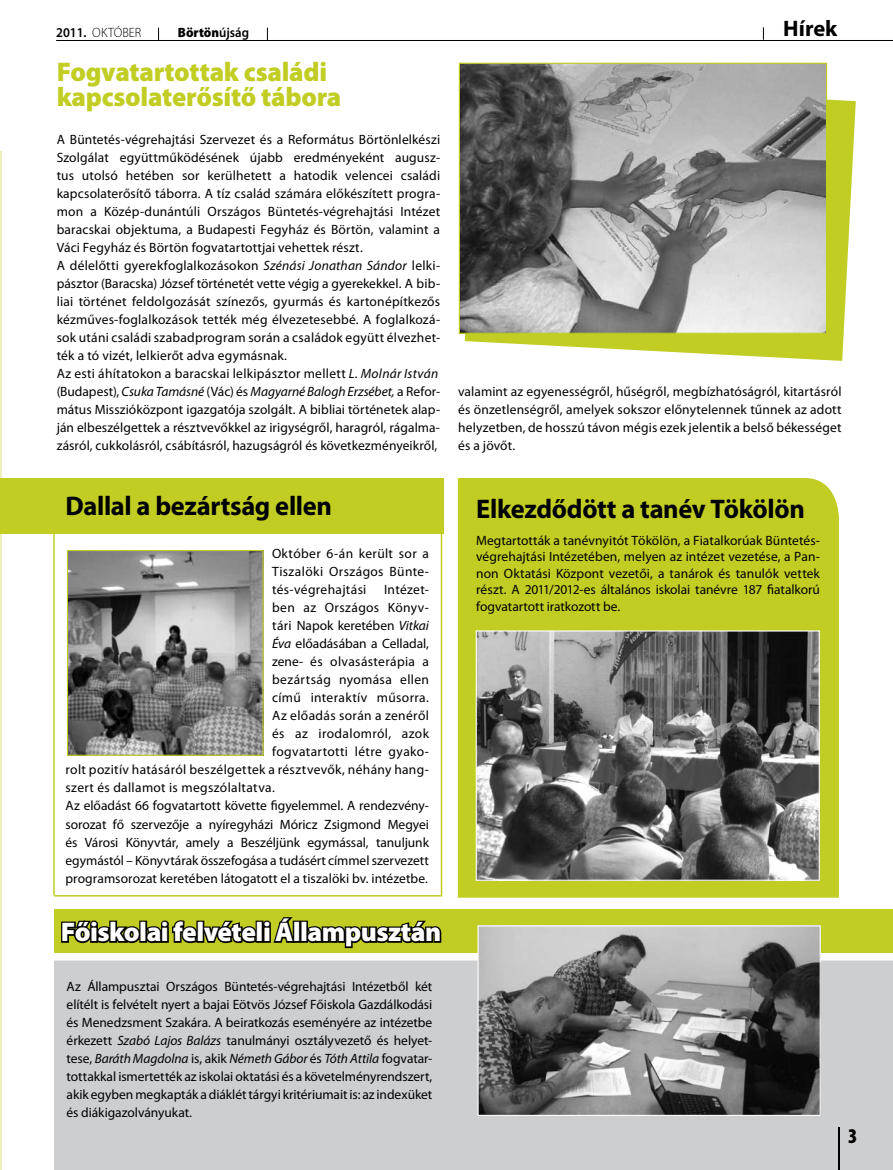
<style>
.page{position:relative;width:893px;height:1170px;background:#fff}
.page>*{position:absolute;margin:0;border:0;box-sizing:border-box;transform-origin:0 0}
.t1{font:700 27px "Myriad Pro";letter-spacing:-.015em;color:#000}
.t2{font:900 27px/25.5px "Myriad Pro";letter-spacing:-.01em;color:#c2cd23}
.t3{font:900 27px "Myriad Pro";letter-spacing:-.02em;color:#fff}
.t4{font:700 22.5px "Myriad Pro";color:#000}
.t5{font:900 condensed 21px "Myriad Pro";color:#000}
.t6{font:13.5px/18px "Myriad Pro";letter-spacing:.01em;color:#000;text-align:justify}
.t7{font:13.5px "Myriad Pro";letter-spacing:.03em;color:#000}
.t8{font:300 13.5px "Myriad Pro";letter-spacing:.005em;color:#000;scale:.95 1}
.t9{font:900 13.5px "Myriad Pro";color:#000;scale:.95 1}
.s1{font-weight:600}
.s2{font-style:italic}
</style>
<div class="page">
<hr style="left:0;top:152px;width:2px;height:1017px;background:#edf0bd">
<div style="left:54px;top:909px;width:839px;height:44px;background:#c2cd23"></div>
<svg style="left:763px;top:27px;width:1px;height:13px"></svg>
<svg style="left:158px;top:28px;width:1px;height:12px"></svg>
<svg style="left:267px;top:28px;width:1px;height:12px"></svg>
<hr style="left:56px;top:40px;width:837px;height:1px;background:#000">
<div style="left:54px;top:960px;width:839px;height:209px;background:#cdced0"></div>
<div style="left:458px;top:478px;width:381px;height:419px;background:#c2cd23"></div>
<svg style="left:465px;top:81px;width:391px;height:280px;fill:#c2cd23"></svg>
<img style="left:461px;top:65px;width:364px;height:267px">
<div style="left:459px;top:63px;width:368px;height:271px;border:1px solid #c2cd23"></div>
<svg style="left:61px;top:917px;width:236px;height:27px"></svg>
<div style="left:293px;top:920px;width:8px;height:22px;border:3px solid #000"></div>
<div style="left:300px;top:920px;width:8px;height:22px;border:3px solid #000"></div>
<svg style="left:305px;top:920px;width:138px;height:56px"></svg>
<hr style="left:838px;top:1127px;width:2px;height:42px;background:#000">
<img style="left:478px;top:632px;width:340px;height:246px">
<div style="left:476px;top:630px;width:344px;height:250px;border:1px solid #fff"></div>
<div style="left:0;top:478px;width:444px;height:55px;background:#c2cd23"></div>
<hr style="left:53px;top:524px;width:2px;height:371px;background:#c2cd23">
<hr style="left:441px;top:524px;width:1px;height:371px;background:#c2cd23">
<hr style="left:54px;top:895px;width:388px;height:1px;background:#c2cd23">
<img style="left:69px;top:552px;width:193px;height:201px">
<div style="left:67px;top:550px;width:197px;height:205px;border:1px solid #c2cd23"></div>
<img style="left:479px;top:927px;width:340px;height:186px">
<div style="left:477px;top:925px;width:344px;height:190px;border:1px solid #fff"></div>
<p class="t8" style="left:56px;top:24px;width:91px"><span class="s1">2011.</span> OKTÓBER</p>
<p class="t9" style="left:178px;top:23px;width:76px">Börtön<span class="s1">újság</span></p>
<h2 class="t4" style="left:783px;top:13px;width:56px">Hírek</h2>
<h1 class="t2" style="left:57px;top:58px;width:286px">Fogvatartottak családi kapcsolaterősítő tábora</h1>
<p class="t6" style="left:57px;top:130px;width:385px;text-align:left">A Büntetés-végrehajtási Szervezet és a Református Börtönlelkészi Szolgálat együttműködésének újabb eredményeként augusz&shy;tus utolsó hetében sor kerülhetett a hatodik velencei családi kapcsolaterősítő táborra. A tíz család számára előkészített progra&shy;mon a Közép-dunántúli Országos Büntetés-végrehajtási Intézet baracskai objektuma, a Budapesti Fegyház és Börtön, valamint a Váci Fegyház és Börtön fogvatartottjai vehettek részt.<br>A délelőtti gyerekfoglalkozásokon <span class="s2">Szénási Jonathan Sándor</span> lelki&shy;pásztor (Baracska) József történetét vette végig a gyerekekkel. A bib&shy;liai történet feldolgozását színezős, gyurmás és kartonépítkezős kézműves-foglalkozások tették még élvezetesebbé. A foglalkozá&shy;sok utáni családi szabadprogram során a családok együtt élvezhet&shy;ték a tó vizét, lelkierőt adva egymásnak.<br>Az esti áhítatokon a baracskai lelkipásztor mellett <span class="s2">L. Molnár István </span>(Budapest), <span class="s2">Csuka Tamásné</span> (Vác) és <span class="s2">Magyarné Balogh Erzsébet,</span> a Refor&shy;mátus Misszióközpont igazgatója szolgált. A bibliai történetek alap&shy;ján elbeszélgettek a résztvevőkkel az irigységről, haragról, rágalma&shy;zásról, cukkolásról, csábításról, hazugságról és következményeikről,</p>
<p class="t6" style="left:458px;top:382px;width:385px">valamint az egyenességről, hűségről, megbízhatóságról, kitartásról és önzetlenségről, amelyek sokszor előnytelennek tűnnek az adott helyzetben, de hosszú távon mégis ezek jelentik a belső békességet és a jövőt.</p>
<h1 class="t1" style="left:65px;top:488px;width:268px">Dallal a bezártság ellen</h1>
<p class="t6" style="left:272px;top:544px;width:158px">Október 6-án került sor a Tiszalöki Országos Bünte&shy;tés-végrehajtási</p>
<p class="t6" style="left:384px;top:580px;width:46px">Intézet-</p>
<p class="t7" style="left:272px;top:599px;width:158px">ben az Országos Könyv-</p>
<p class="t6" style="left:272px;top:616px;width:158px">tári Napok keretében <span class="s2">Vitkai</span></p>
<p class="t6" style="left:272px;top:634px;width:158px"><span class="s2">Éva</span> előadásában a Celladal,</p>
<p class="t6" style="left:272px;top:652px;width:158px">ze-ne- és olvasásterápia a</p>
<p class="t7" style="left:272px;top:671px;width:158px">bezártság nyomása ellen</p>
<p class="t6" style="left:272px;top:688px;width:158px">című interaktív műsorra.</p>
<p class="t7" style="left:272px;top:707px;width:158px">Az előadás során a zenéről</p>
<p class="t6" style="left:272px;top:724px;width:158px">és az irodalomról, azok</p>
<p class="t6" style="left:272px;top:742px;width:158px">fogvatartotti létre gyako-</p>
<p class="t6" style="left:65px;top:760px;width:365px">rolt pozi-tív hatásáról be-szélgettek a résztvevők, néhány hang-</p>
<p class="t6" style="left:65px;top:778px;width:211px">szert és dallamot is megszólaltatva.</p>
<p class="t6" style="left:65px;top:796px;width:365px">Az előadást 66 fogvatartott követte figyelemmel. A rendezvény-</p>
<p class="t6" style="left:65px;top:814px;width:365px">sorozat fő szervezője a nyíregyházi Móricz Zsigmond Megyei</p>
<p class="t6" style="left:65px;top:832px;width:365px">és Városi Könyvtár, amely a Beszéljünk egymással, tanuljunk</p>
<p class="t6" style="left:65px;top:850px;width:365px">egymástól – Könyvtárak összefogása a tudásért címmel szervezett</p>
<p class="t6" style="left:65px;top:868px;width:364px">programsorozat keretében látogatott el a tiszalöki bv. intézetbe.</p>
<h1 class="t3" style="left:61px;top:914px;width:382px">Főiskolai felvételi Állampusztán</h1>
<p class="t6" style="left:67px;top:976px;width:367px">Az Állampusztai Országos Büntetés-végrehajtási Intézetből két elítélt is felvételt nyert a bajai Eötvös József Főiskola Gazdálkodási és Menedzsment Szakára. A beiratkozás eseményére az intézetbe érkezett <span class="s2">Szabó Lajos Balázs</span> tanulmányi osztályvezető és helyet&shy;tese, <span class="s2">Baráth Magdolna</span> is, akik <span class="s2">Németh Gábor</span> és <span class="s2">Tóth Attila</span> fogvatar&shy;tottakkal ismertették az iskolai oktatási és a követelményrendszert, akik egyben megkapták a diáklét tárgyi kritériumait is: az indexüket és diákigazolványukat.</p>
<h1 class="t1" style="left:476px;top:491px;width:330px">Elkezdődött a tanév Tökölön</h1>
<p class="t6" style="left:476px;top:532px;width:345px;line-height:16.5px">Megtartották a tanévnyitót Tökölön, a Fiatalkorúak Büntetés&shy;végrehajtási Intézetében, melyen az intézet vezetése, a Pan&shy;non Oktatási Központ vezetői, a tanárok és tanulók vettek részt. A 2011/2012-es általános iskolai tanévre 187 fiatalkorú fogvatartott iratkozott be.</p>
<h3 class="t5" style="left:848px;top:1122px;width:11px">3</h3>
</div>
